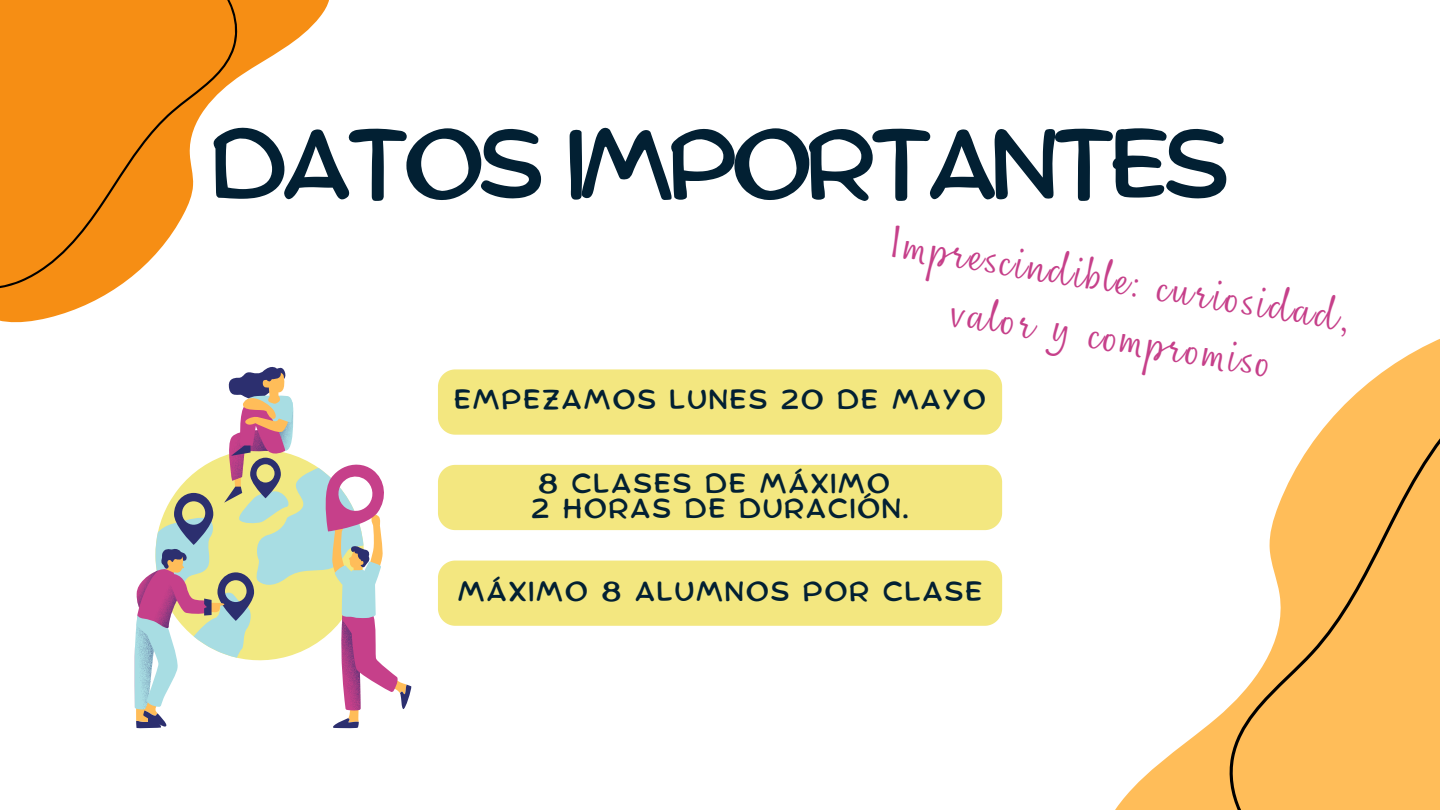
<style>
.page{position:relative;width:1440px;height:810px;background:#fff}
.page>*{position:absolute;margin:0;border:0;box-sizing:border-box;transform-origin:0 0}
.t1{font:97.1px "Comica";letter-spacing:-.085em;color:#022033}
.t2{font:41.3px/57.2px "Nefelibata Script";color:#c6408a}
.t3{font:27.3px "Comica";letter-spacing:.055em;color:#022033}
</style>
<div class="page">
<div style="left:438px;top:369px;width:564px;height:66px;background:#f3e780"></div>
<div style="left:438px;top:465px;width:564px;height:65px;background:#f3e780"></div>
<div style="left:438px;top:561px;width:564px;height:65px;background:#f3e780"></div>
<svg style="left:267px;top:0;width:62px;height:59px;fill:#f68e14"></svg>
<svg style="left:0;top:0;width:267px;height:323px;fill:#f68e14"></svg>
<svg style="left:1115px;top:741px;width:72px;height:69px;fill:#ffbd59"></svg>
<svg style="left:1187px;top:339px;width:253px;height:471px;fill:#ffbd59"></svg>
<svg style="left:135px;top:367px;width:276px;height:362px"></svg>
<p class="t1" style="left:210px;top:121px;width:1022px">DATOS IMPORTANTES</p>
<p class="t2" style="left:965px;top:226px;width:397px;text-indent:-70px;rotate:9deg">Impresc ndible: curiosidad, valor</p>
<p class="t2" style="left:1059px;top:299px;width:222px;rotate:9deg">y compromiso</p>
<h1 class="t3" style="left:454px;top:387px;width:534px">EMPEZAMOS LUNES 20 DE MAYO</h1>
<h2 class="t3" style="left:538px;top:471px;width:353px">8 CLASES DE MÁXIMO</h2>
<p class="t3" style="left:531px;top:496px;width:379px">2 HORAS DE DURACIÓN.</p>
<p class="t3" style="left:458px;top:579px;width:526px">MÁXIMO 8 ALUMNOS POR CLASE</p>
</div>
